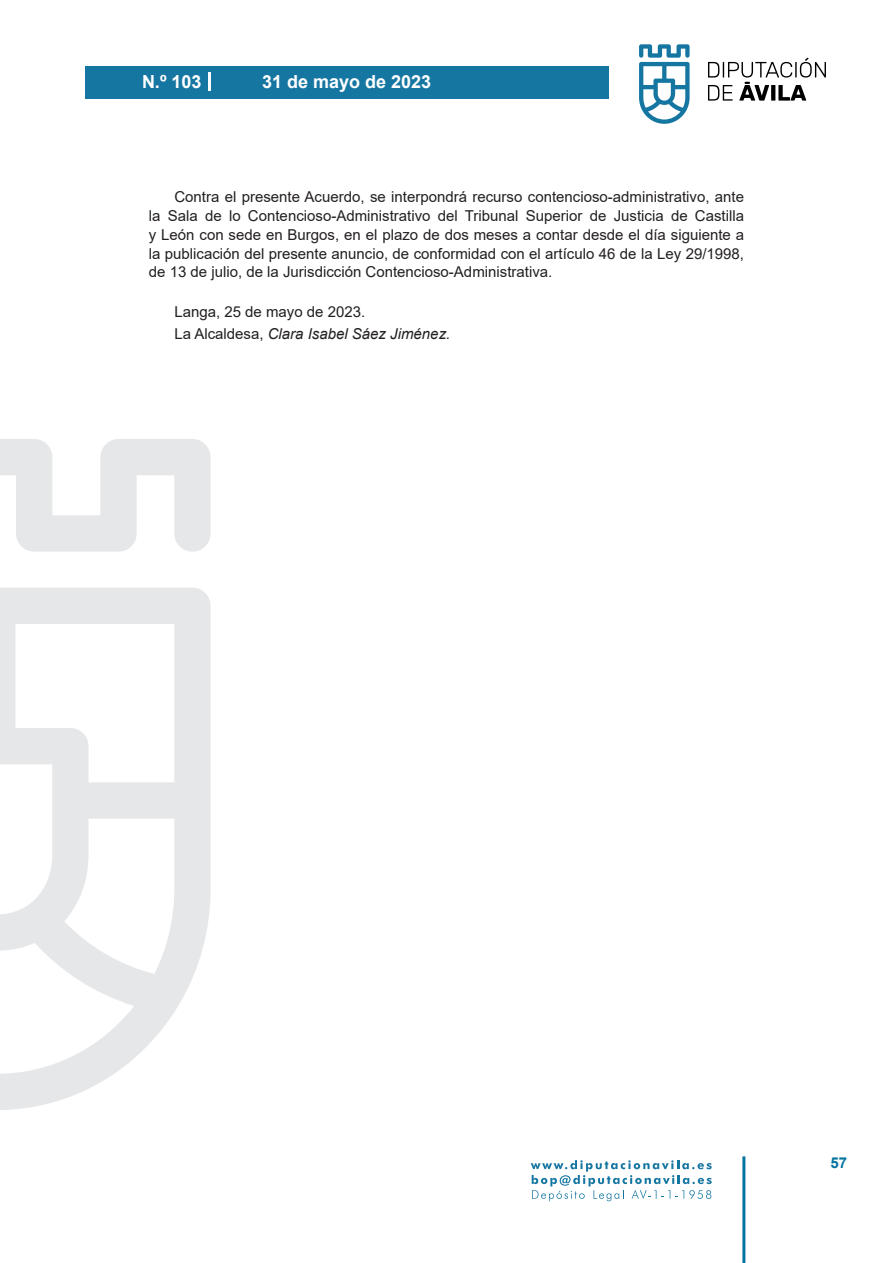
<style>
.page{position:relative;width:893px;height:1263px;background:#fff}
.page>*{position:absolute;margin:0;border:0;box-sizing:border-box;transform-origin:0 0}
.t1{font:700 18px "Arial";color:#fff}
.texto_normal{font:15px/18.8px "Arial";color:#231f20;text-align:justify}
.firma{font:italic 15px "Arial";color:#231f20}
.fecha{font:15px "Arial";color:#231f20}
.t2{font:700 15px "Arial";color:#04739f}
.s1{font-style:normal}
</style>
<div class="page">
<svg style="left:531px;top:1160px;width:181px;height:41px"></svg>
<div style="left:85px;top:66px;width:523px;height:33px;background:#1676a2"></div>
<svg style="left:639px;top:44px;width:51px;height:80px"></svg>
<svg style="left:708px;top:58px;width:118px;height:43px"></svg>
<hr style="left:742px;top:1156px;width:3px;height:107px;background:#04739f">
<svg style="left:208px;top:72px;width:2px;height:18px"></svg>
<svg style="left:0;top:439px;width:211px;height:671px"></svg>
<p class="t1" style="left:142px;top:69px;width:61px">N.º 103</p>
<p class="t1" style="left:262px;top:69px;width:171px">31 de mayo de 2023</p>
<p class="texto_normal" style="left:149px;top:188px;width:597px;text-indent:26px">Contra el presente Acuerdo, se interpondrá recurso contencioso-administrativo, ante la Sala de lo Contencioso-Administrativo del Tribunal Superior de Justicia de Castilla y León con sede en Burgos, en el plazo de dos meses a contar desde el día siguiente a la publicación del presente anuncio, de conformidad con el artículo 46 de la Ley 29/1998, de 13 de julio, de la Jurisdicción Contencioso-Administrativa.</p>
<p class="fecha" style="left:174px;top:301px;width:192px">Langa, 25 de mayo de 2023.</p>
<p class="firma" style="left:174px;top:324px;width:277px"><span class="s1">La Alcaldesa,</span> Clara Isabel Sáez Jiménez.</p>
<p class="t2" style="left:831px;top:1152px;width:18px">57</p>
</div>
